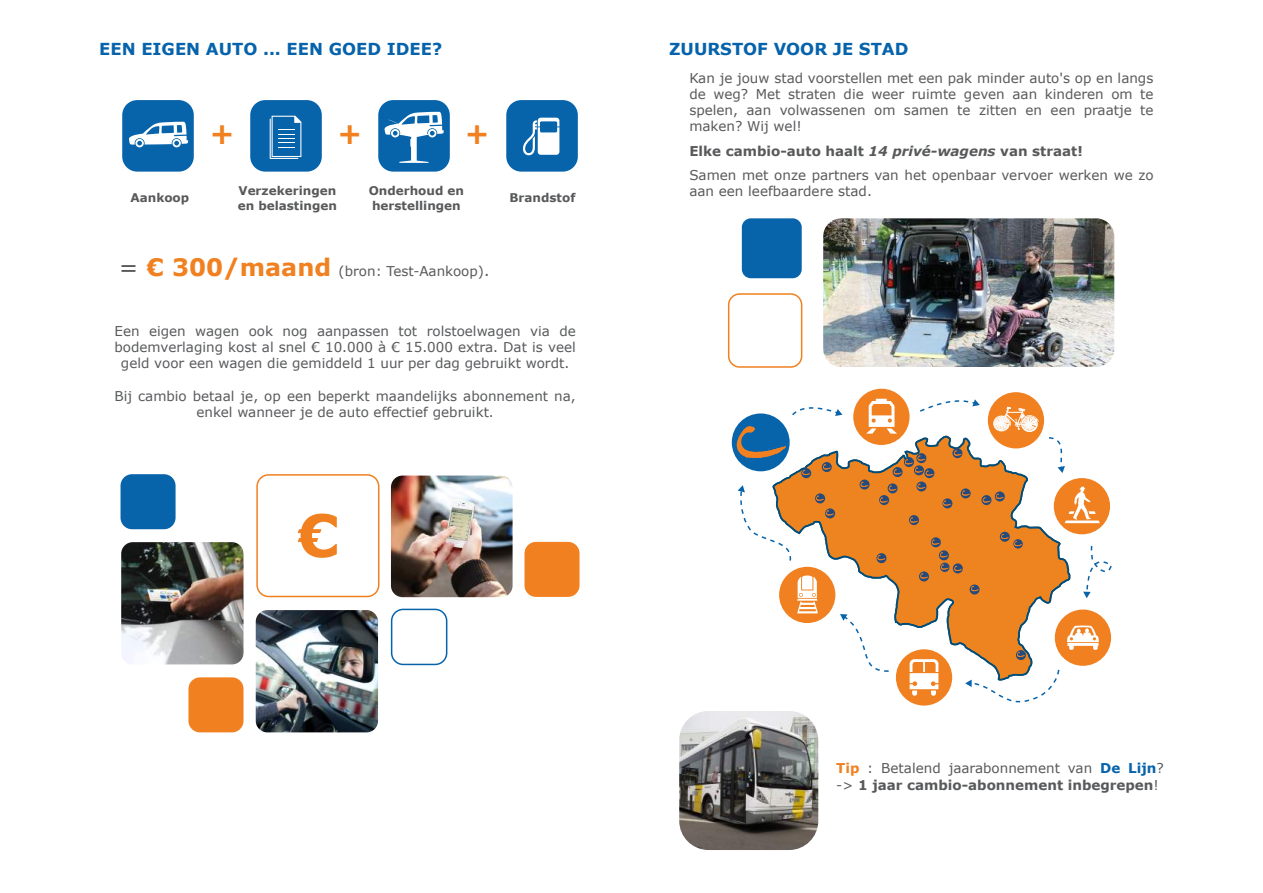
<style>
.page{position:relative;width:1263px;height:893px;background:#fff}
.page>*{position:absolute;margin:0;border:0;box-sizing:border-box;transform-origin:0 0}
.t1{font:700 28.5px "Verdana";color:#f08020}
.t2{font:700 16.5px "Verdana";color:#0663ab}
.t3{font:13.5px/16.2px "Verdana";color:#58595b;text-align:center}
.t4{font:700 13.5px/16.2px "Verdana";color:#58595b}
.t5{font:700 12px/15px "Verdana";color:#58595b}
.s1{font-size:24px}
.s2{font-weight:700;font-size:24px;color:#f08020}
.s3{font-size:15px}
.s4{font-style:italic}
.s5{color:#f08020}
.s6{font-weight:400}
.s7{color:#0763aa}
</style>
<div class="page">
<svg style="left:773px;top:436px;width:297px;height:244px;fill:#ed8420"></svg>
<svg style="left:931px;top:537px;width:10px;height:10px"></svg>
<svg style="left:939px;top:550px;width:10px;height:10px"></svg>
<svg style="left:953px;top:563px;width:10px;height:10px"></svg>
<svg style="left:969px;top:584px;width:10px;height:10px"></svg>
<svg style="left:876px;top:553px;width:10px;height:10px"></svg>
<svg style="left:919px;top:571px;width:10px;height:10px"></svg>
<svg style="left:1016px;top:650px;width:10px;height:10px"></svg>
<svg style="left:1000px;top:532px;width:10px;height:10px"></svg>
<svg style="left:961px;top:488px;width:10px;height:10px"></svg>
<svg style="left:981px;top:495px;width:10px;height:10px"></svg>
<svg style="left:995px;top:491px;width:10px;height:10px"></svg>
<svg style="left:942px;top:498px;width:10px;height:10px"></svg>
<svg style="left:909px;top:515px;width:10px;height:10px"></svg>
<svg style="left:916px;top:481px;width:10px;height:10px"></svg>
<svg style="left:924px;top:468px;width:10px;height:10px"></svg>
<svg style="left:916px;top:453px;width:10px;height:10px"></svg>
<svg style="left:879px;top:495px;width:10px;height:10px"></svg>
<svg style="left:888px;top:483px;width:9px;height:10px"></svg>
<svg style="left:825px;top:508px;width:10px;height:10px"></svg>
<svg style="left:859px;top:480px;width:10px;height:10px"></svg>
<svg style="left:815px;top:493px;width:10px;height:10px"></svg>
<svg style="left:822px;top:462px;width:10px;height:10px"></svg>
<svg style="left:801px;top:468px;width:10px;height:10px"></svg>
<svg style="left:952px;top:448px;width:10px;height:10px"></svg>
<svg style="left:1013px;top:539px;width:10px;height:10px"></svg>
<svg style="left:971px;top:586px;width:8px;height:5px"></svg>
<svg style="left:1017px;top:652px;width:8px;height:5px"></svg>
<svg style="left:940px;top:563px;width:9px;height:9px"></svg>
<svg style="left:941px;top:564px;width:21px;height:7px"></svg>
<svg style="left:1001px;top:534px;width:21px;height:12px"></svg>
<svg style="left:920px;top:573px;width:8px;height:5px"></svg>
<svg style="left:940px;top:552px;width:8px;height:5px"></svg>
<svg style="left:877px;top:555px;width:8px;height:5px"></svg>
<svg style="left:932px;top:540px;width:7px;height:5px"></svg>
<svg style="left:943px;top:501px;width:8px;height:5px"></svg>
<svg style="left:962px;top:491px;width:8px;height:5px"></svg>
<svg style="left:983px;top:497px;width:7px;height:6px"></svg>
<svg style="left:996px;top:494px;width:8px;height:5px"></svg>
<svg style="left:910px;top:517px;width:8px;height:6px"></svg>
<svg style="left:917px;top:484px;width:8px;height:5px"></svg>
<svg style="left:954px;top:450px;width:8px;height:6px"></svg>
<svg style="left:894px;top:455px;width:39px;height:21px"></svg>
<svg style="left:889px;top:486px;width:8px;height:5px"></svg>
<svg style="left:880px;top:497px;width:8px;height:6px"></svg>
<svg style="left:860px;top:482px;width:8px;height:5px"></svg>
<svg style="left:823px;top:464px;width:8px;height:5px"></svg>
<svg style="left:802px;top:470px;width:8px;height:5px"></svg>
<svg style="left:816px;top:496px;width:8px;height:5px"></svg>
<svg style="left:826px;top:510px;width:8px;height:5px"></svg>
<div style="left:732px;top:413px;width:58px;height:58px;background:#0763aa;border-radius:50%"></div>
<svg style="left:737px;top:426px;width:49px;height:32px"></svg>
<div style="left:779px;top:567px;width:56px;height:56px;background:#f08020;border-radius:50%"></div>
<svg style="left:797px;top:575px;width:21px;height:38px"></svg>
<div style="left:988px;top:392px;width:56px;height:56px;background:#f08020;border-radius:50%"></div>
<svg style="left:993px;top:407px;width:46px;height:25px"></svg>
<div style="left:853px;top:389px;width:56px;height:56px;background:#f08020;border-radius:50%"></div>
<svg style="left:866px;top:399px;width:31px;height:35px"></svg>
<div style="left:1054px;top:478px;width:56px;height:56px;background:#f08020;border-radius:50%"></div>
<svg style="left:1064px;top:487px;width:36px;height:36px"></svg>
<div style="left:896px;top:649px;width:56px;height:57px;background:#f08020;border-radius:50%"></div>
<svg style="left:910px;top:659px;width:28px;height:37px"></svg>
<svg style="left:792px;top:407px;width:50px;height:9px"></svg>
<svg style="left:920px;top:399px;width:60px;height:13px"></svg>
<svg style="left:1047px;top:436px;width:19px;height:37px"></svg>
<svg style="left:1083px;top:546px;width:29px;height:52px"></svg>
<svg style="left:965px;top:668px;width:95px;height:35px"></svg>
<svg style="left:840px;top:614px;width:50px;height:59px"></svg>
<svg style="left:738px;top:485px;width:55px;height:77px"></svg>
<div style="left:1055px;top:609px;width:56px;height:57px;background:#f08020;border-radius:50%"></div>
<svg style="left:1067px;top:625px;width:32px;height:25px"></svg>
<div style="left:1083px;top:632px;width:8px;height:5px;background:#fff;border-radius:2px"></div>
<div style="left:742px;top:218px;width:60px;height:60px;background:#0763aa;border-radius:9px"></div>
<div style="left:728px;top:293px;width:74px;height:75px;border:2px solid #f08020;border-radius:11px"></div>
<img style="left:679px;top:711px;width:139px;height:139px">
<div style="left:122px;top:100px;width:72px;height:72px;background:#0763aa;border-radius:15px"></div>
<div style="left:250px;top:100px;width:72px;height:72px;background:#0763aa;border-radius:15px"></div>
<div style="left:378px;top:100px;width:72px;height:72px;background:#0763aa;border-radius:15px"></div>
<div style="left:506px;top:100px;width:72px;height:72px;background:#0763aa;border-radius:15px"></div>
<svg style="left:523px;top:118px;width:36px;height:37px"></svg>
<svg style="left:270px;top:116px;width:31px;height:43px"></svg>
<svg style="left:129px;top:122px;width:59px;height:25px"></svg>
<svg style="left:384px;top:112px;width:60px;height:51px"></svg>
<div style="left:524px;top:542px;width:55px;height:55px;background:#f08020;border-radius:12px"></div>
<div style="left:256px;top:474px;width:123px;height:123px;border:2px solid #f08020;border-radius:12px"></div>
<div style="left:391px;top:609px;width:56px;height:56px;border:2px solid #0763aa;border-radius:12px"></div>
<div style="left:121px;top:474px;width:55px;height:55px;background:#0763aa;border-radius:12px"></div>
<div style="left:188px;top:677px;width:55px;height:55px;background:#f08020;border-radius:12px"></div>
<img style="left:256px;top:610px;width:122px;height:122px">
<img style="left:391px;top:476px;width:122px;height:121px">
<svg style="left:298px;top:514px;width:39px;height:44px"></svg>
<img style="left:121px;top:542px;width:122px;height:122px">
<img style="left:823px;top:218px;width:291px;height:149px">
<p class="t2" style="left:99px;top:37px;width:344px">EEN EIGEN AUTO ... EEN GOED IDEE?</p>
<h1 class="t1" style="left:210px;top:113px;width:26px">+</h1>
<h1 class="t1" style="left:337px;top:113px;width:26px">+</h1>
<h1 class="t1" style="left:465px;top:113px;width:26px">+</h1>
<p class="t5" style="left:130px;top:190px;width:60px">Aankoop</p>
<p class="t5" style="left:369px;top:183px;width:97px">Onderhoud en herstellingen</p>
<p class="t5" style="left:509px;top:190px;width:67px">Brandstof</p>
<p class="t5" style="left:238px;top:183px;width:101px">Verzekeringen en belastingen</p>
<p class="t3" style="left:119px;top:263px;width:372px"><span class="s1">=</span> <span class="s2">€ 300/maand</span> (bron: Test-Aankoop)<span class="s3">.</span></p>
<p class="t3" style="left:114px;top:323px;width:463px">Een eigen wagen ook nog aanpassen tot rolstoelwagen via de bodemverlaging kost al snel € 10.000 à € 15.000 extra. Dat is veel geld voor een wagen die gemiddeld 1 uur per dag gebruikt wordt.</p>
<p class="t3" style="left:114px;top:388px;width:463px">Bij cambio betaal je, op een beperkt maandelijks abonnement na, enkel wanneer je de auto effectief gebruikt.</p>
<p class="t2" style="left:669px;top:37px;width:241px">ZUURSTOF VOOR JE STAD</p>
<p class="t3" style="left:689px;top:70px;width:466px;text-align:justify">Kan je jouw stad voorstellen met een pak minder auto's op en langs de weg? Met straten die weer ruimte geven aan kinderen om te spelen, aan volwassenen om samen te zitten en een praatje te maken? Wij wel!</p>
<p class="t3" style="left:689px;top:167px;width:466px;text-align:left">Samen met onze partners van het openbaar vervoer werken we zo aan een leefbaardere stad.</p>
<p class="t4" style="left:689px;top:142px;width:395px">Elke cambio-auto haalt <span class="s4">14 privé-wagens</span> van straat!</p>
<p class="t4" style="left:836px;top:760px;width:329px"><span class="s5">Tip</span> <span class="s6">: Betalend jaarabonnement van</span> <span class="s7">De Lijn</span><span class="s6">? -&gt;</span> 1 jaar cambio-abonnement inbegrepen<span class="s6">!</span></p>
</div>
